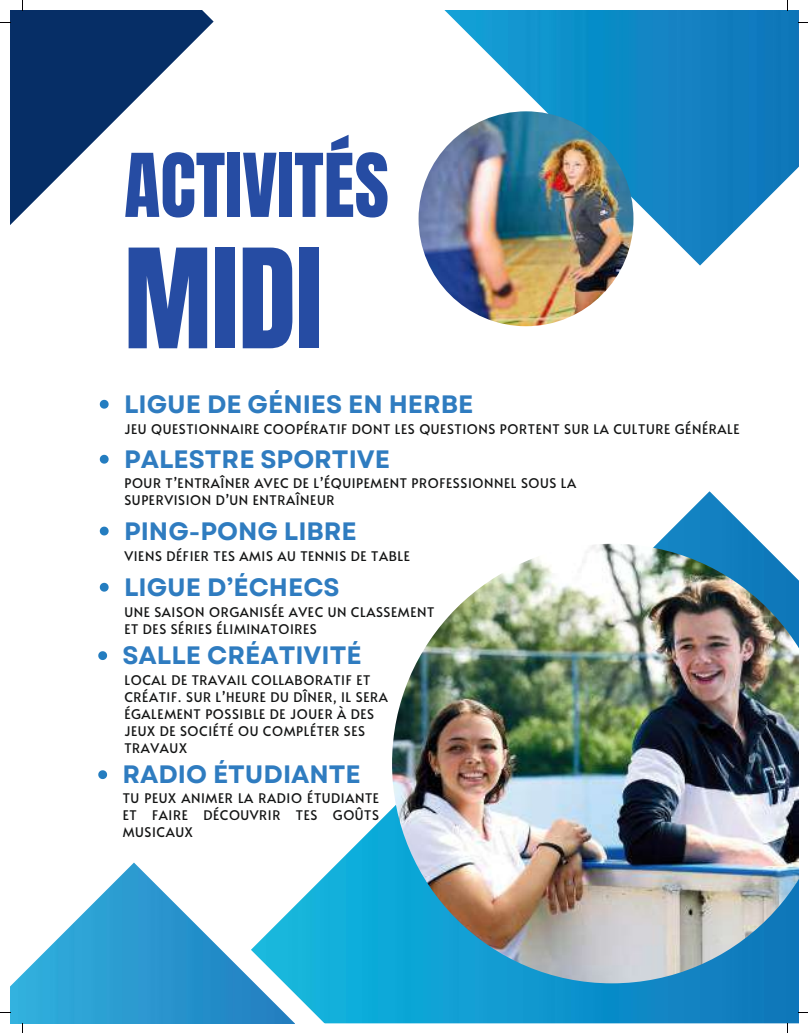
<style>
.page{position:relative;width:808px;height:1033px;background:#fff}
.page>*{position:absolute;margin:0;border:0;box-sizing:border-box;transform-origin:0 0}
.t1{font:117.25px "Anton";color:#264ca3}
.t2{font:74.62px "Anton";color:#264ca3}
.t3{font:700 25.12px "Garet";color:#2f7cc0}
.t4{font:13.25px/16.9px "Alata";letter-spacing:.045em;color:#141515}
</style>
<div class="page">
<img style="left:10px;top:862px;width:241px;height:161px">
<img style="left:444px;top:10px;width:354px;height:255px">
<svg style="left:10px;top:10px;width:204px;height:454px"></svg>
<img style="left:251px;top:491px;width:547px;height:532px">
<img style="left:392px;top:544px;width:406px;height:439px">
<img style="left:418px;top:111px;width:215px;height:215px;border-radius:50%">
<svg style="left:100px;top:400px;width:9px;height:8px"></svg>
<svg style="left:100px;top:455px;width:9px;height:8px"></svg>
<svg style="left:100px;top:526px;width:9px;height:9px"></svg>
<svg style="left:100px;top:583px;width:9px;height:8px"></svg>
<svg style="left:98px;top:651px;width:9px;height:9px"></svg>
<svg style="left:98px;top:770px;width:9px;height:9px"></svg>
<h2 class="t2" style="left:124px;top:147px;width:266px">ACTIVITÉS</h2>
<h1 class="t1" style="left:124px;top:239px;width:200px">MIDI</h1>
<h3 class="t3" style="left:124px;top:388px;width:351px">LIGUE DE GÉNIES EN HERBE</h3>
<p class="t4" style="left:124px;top:419px;width:616px">JEU QUESTIONNAIRE COOPÉRATIF DONT LES QUESTIONS PORTENT SUR LA CULTURE GÉNÉRALE</p>
<h3 class="t3" style="left:124px;top:443px;width:267px">PALESTRE SPORTIVE</h3>
<p class="t4" style="left:124px;top:473px;width:453px">POUR T’ENTRAÎNER AVEC DE L’ÉQUIPEMENT PROFESSIONNEL SOUS LA<br>SUPERVISION D’UN ENTRAÎNEUR</p>
<h3 class="t3" style="left:124px;top:515px;width:234px">PING-PONG LIBRE</h3>
<p class="t4" style="left:124px;top:545px;width:287px">VIENS DÉFIER TES AMIS AU TENNIS DE TABLE</p>
<h3 class="t3" style="left:124px;top:571px;width:217px">LIGUE D’ÉCHECS</h3>
<p class="t4" style="left:124px;top:602px;width:311px">UNE SAISON ORGANISÉE AVEC UN CLASSEMENT<br>ET DES SÉRIES ÉLIMINATOIRES</p>
<h3 class="t3" style="left:122px;top:640px;width:241px">SALLE CRÉATIVITÉ</h3>
<p class="t4" style="left:124px;top:670px;width:265px">LOCAL DE TRAVAIL COLLABORATIF ET<br>CRÉATIF. SUR L’HEURE DU DÎNER, IL SERA<br>ÉGALEMENT POSSIBLE DE JOUER À DES<br>JEUX DE SOCIÉTÉ OU COMPLÉTER SES<br>TRAVAUX</p>
<h3 class="t3" style="left:122px;top:759px;width:240px">RADIO ÉTUDIANTE</h3>
<p class="t4" style="left:123px;top:788px;width:258px;text-align:justify">TU PEUX ANIMER LA RADIO ÉTUDIANTE ET FAIRE DÉCOUVRIR TES GOÛTS MUSICAUX</p>
</div>
